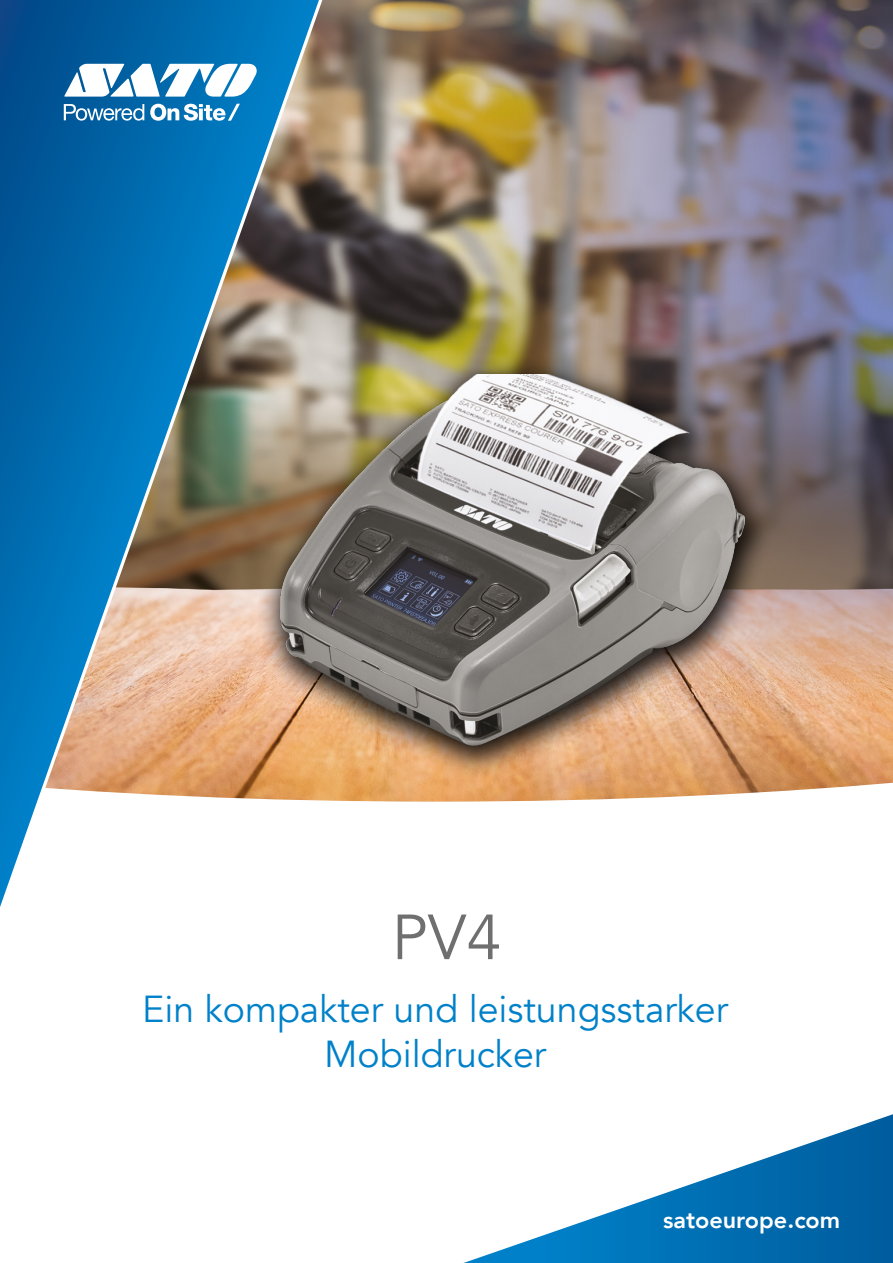
<style>
.page{position:relative;width:893px;height:1263px;background:#fff}
.page>*{position:absolute;margin:0;border:0;box-sizing:border-box;transform-origin:0 0}
.t1{font:63px "Avenir";color:#706f6f}
.t2{font:37.5px/45px "Avenir";color:#0081c9;text-align:center}
.t3{font:800 23.4px "Avenir";color:#fff}
</style>
<div class="page">
<img style="left:412px;top:0;width:481px;height:779px">
<svg style="left:412px;top:779px;width:481px;height:23px"></svg>
<img style="left:0;top:0;width:412px;height:907px">
<div style="left:256px;top:355px;width:518px;height:425px;background:#000;opacity:.9"></div>
<img style="left:280px;top:375px;width:465px;height:370px">
<svg style="left:463px;top:1114px;width:430px;height:149px"></svg>
<svg style="left:64px;top:104px;width:80px;height:17px"></svg>
<svg style="left:150px;top:104px;width:90px;height:17px"></svg>
<svg style="left:64px;top:64px;width:193px;height:33px"></svg>
<h1 class="t1" style="left:392px;top:900px;width:111px">PV4</h1>
<p class="t2" style="left:142px;top:987px;width:588px">Ein kompakter und leistungsstarker<br>Mobildrucker</p>
<p class="t3" style="left:663px;top:1201px;width:179px">satoeurope.com</p>
</div>
